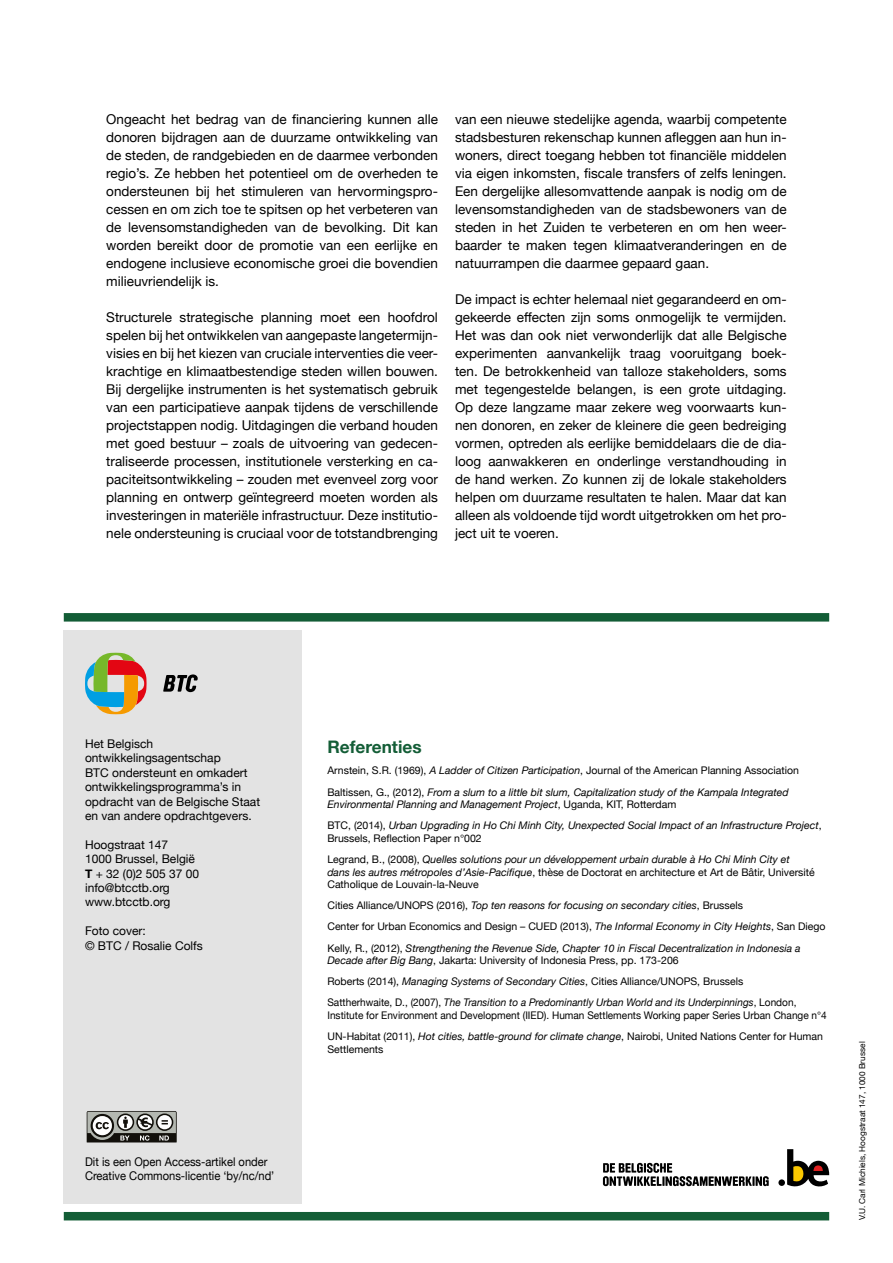
<style>
.page{position:relative;width:893px;height:1263px;background:#fff}
.page>*{position:absolute;margin:0;border:0;box-sizing:border-box;transform-origin:0 0}
.t1{font:700 17.25px "Helvetica Neue";color:#135d36}
.t2{font:13.5px/18px "Helvetica Neue";color:#000;text-align:justify}
.t3{font:12px/14.4px "Helvetica Neue";color:#000}
.t4{font:12px/14.4px "Helvetica Neue";color:#000;scale:.93 1}
.t5{font:italic 10.5px/21.1px "Helvetica Neue";color:#000}
.t6{font:10.5px/21.1px "Helvetica Neue";color:#000}
.t7{font:10.5px/21.1px "Helvetica Neue";color:#000;scale:.96 1}
.t8{font:8.25px "Helvetica Neue";color:#000}
.s1{font-weight:700}
.s2{font-style:normal}
.s3{font-style:italic}
</style>
<div class="page">
<div style="left:64px;top:613px;width:765px;height:8px;background:#135d36"></div>
<svg style="left:787px;top:1149px;width:42px;height:37px"></svg>
<div style="left:778px;top:1179px;width:7px;height:7px;background:#000;border-radius:50%"></div>
<svg style="left:603px;top:1163px;width:166px;height:23px"></svg>
<div style="left:64px;top:630px;width:238px;height:573px;background:#e3e3e3"></div>
<div style="left:64px;top:1212px;width:765px;height:8px;background:#135d36"></div>
<svg style="left:85px;top:653px;width:62px;height:61px"></svg>
<svg style="left:163px;top:674px;width:35px;height:18px"></svg>
<svg style="left:86px;top:1111px;width:91px;height:32px;background:#7e7e7a"></svg>
<p class="t2" style="left:106px;top:111px;width:333px">Ongeacht het bedrag van de financiering kunnen alle donoren bijdragen aan de duurzame ontwikkeling van de steden, de randgebieden en de daarmee verbonden regio’s. Ze hebben het potentieel om de overheden te ondersteunen bij het stimuleren van hervormingspro&shy;cessen en om zich toe te spitsen op het verbeteren van de levensomstandigheden van de bevolking. Dit kan worden bereikt door de promotie van een eerlijke en endogene inclusieve economische groei die bovendien milieuvriendelijk is.</p>
<p class="t2" style="left:106px;top:309px;width:333px">Structurele strategische planning moet een hoofdrol spelen bij het ontwikkelen van aangepaste langetermijn&shy;visies en bij het kiezen van cruciale interventies die veer&shy;krachtige en klimaatbestendige steden willen bouwen.<br>Bij dergelijke instrumenten is het systematisch gebruik van een participatieve aanpak tijdens de verschillende projectstappen nodig. Uitdagingen die verband houden met goed bestuur – zoals de uitvoering van gedecen&shy;traliseerde processen, institutionele versterking en ca&shy;paciteitsontwikkeling – zouden met evenveel zorg voor planning en ontwerp geïntegreerd moeten worden als investeringen in materiële infrastructuur. Deze institutio&shy;nele ondersteuning is cruciaal voor de totstandbrenging</p>
<p class="t2" style="left:455px;top:111px;width:333px">van een nieuwe stedelijke agenda, waarbij competente stadsbesturen rekenschap kunnen afleggen aan hun in&shy;woners, direct toegang hebben tot financiële middelen via eigen inkomsten, fiscale transfers of zelfs leningen.<br>Een dergelijke allesomvattende aanpak is nodig om de levensomstandigheden van de stadsbewoners van de steden in het Zuiden te verbeteren en om hen weer&shy;baarder te maken tegen klimaatveranderingen en de natuurrampen die daarmee gepaard gaan.</p>
<p class="t2" style="left:455px;top:291px;width:333px">De impact is echter helemaal niet gegarandeerd en om&shy;gekeerde effecten zijn soms onmogelijk te vermijden.<br>Het was dan ook niet verwonderlijk dat alle Belgische experimenten aanvankelijk traag vooruitgang boek&shy;ten. De betrokkenheid van talloze stakeholders, soms met tegengestelde belangen, is een grote uitdaging.<br>Op deze langzame maar zekere weg voorwaarts kun&shy;nen donoren, en zeker de kleinere die geen bedreiging vormen, optreden als eerlijke bemiddelaars die de dia&shy;loog aanwakkeren en onderlinge verstandhouding in de hand werken. Zo kunnen zij de lokale stakeholders helpen om duurzame resultaten te halen. Maar dat kan alleen als voldoende tijd wordt uitgetrokken om het pro&shy;ject uit te voeren.</p>
<p class="t3" style="left:85px;top:737px;width:177px">Het Belgisch ontwikkelingsagentschap<br>BTC ondersteunt en omkadert ontwikkelingsprogramma’s in opdracht van de Belgische Staat en van andere opdrachtgevers.</p>
<p class="t3" style="left:85px;top:838px;width:116px">Hoogstraat 147<br>1000 Brussel, België<br><span class="s1">T</span> + 32 (0)2 505 37 00 info@btcctb.org www.btcctb.org</p>
<p class="t3" style="left:85px;top:924px;width:119px">Foto cover:<br>© BTC / Rosalie Colfs</p>
<p class="t4" style="left:85px;top:1155px;width:205px">Dit is een Open Access-artikel onder<br>Creative Commons-licentie ‘by/nc/nd’</p>
<p class="t1" style="left:327px;top:734px;width:96px">Referenties</p>
<p class="t5" style="left:327px;top:761px;width:473px"><span class="s2">Arnstein, S.R. (1969),</span> A Ladder of Citizen Participation<span class="s2">, Journal of the American Planning Association<br>Baltissen, G., (2012),</span> From a slum to a little bit slum, Capitalization study of the Kampala Integrated</p>
<p class="t5" style="left:327px;top:794px;width:496px">Environmental Planning and Management Project<span class="s2">, Uganda, KIT, Rotterdam<br>BTC, (2014),</span> Urban Upgrading in Ho Chi Minh City, Unexpected Social Impact of an Infrastructure Project<span class="s2">,</span></p>
<p class="t5" style="left:327px;top:828px;width:464px"><span class="s2">Brussels, Reflection Paper n°002<br>Legrand, B., (2008),</span> Quelles solutions pour un développement urbain durable à Ho Chi Minh City et</p>
<p class="t6" style="left:327px;top:866px;width:489px;line-height:12.6px"><span class="s3">dans les autres métropoles d’Asie-Pacifique</span>, thèse de Doctorat en architecture et Art de Bâtir, Université<br>Catholique de Louvain-la-Neuve</p>
<p class="t5" style="left:327px;top:895px;width:500px"><span class="s2">Cities Alliance/UNOPS (2016),</span> Top ten reasons for focusing on secondary cities<span class="s2">, Brussels<br>Center for Urban Economics and Design – CUED (2013),</span> The Informal Economy in City Heights<span class="s2">, San Diego<br>Kelly, R., (2012),</span> Strengthening the Revenue Side, Chapter 10 in Fiscal Decentralization in Indonesia a</p>
<p class="t6" style="left:327px;top:950px;width:471px"><span class="s3">Decade after Big Bang</span>, Jakarta: University of Indonesia Press, pp. 173-206<br>Roberts (2014), <span class="s3">Managing Systems of Secondary Cities</span>, Cities Alliance/UNOPS, Brussels<br>Sattherhwaite, D., (2007), <span class="s3">The Transition to a Predominantly Urban World and its Underpinnings</span>, London,</p>
<p class="t7" style="left:327px;top:1005px;width:522px">Institute for Environment and Development (IIED). Human Settlements Working paper Series Urban Change n°4<br>UN-Habitat (2011), <span class="s3">Hot cities, battle-ground for climate change</span>, Nairobi, United Nations Center for Human</p>
<p class="t6" style="left:327px;top:1039px;width:58px">Settlements</p>
<p class="t8" style="left:856px;top:1220px;width:180px;rotate:-90deg">V.U. Carl Michiels, Hoogstraat 147, 1000 Brussel</p>
</div>
